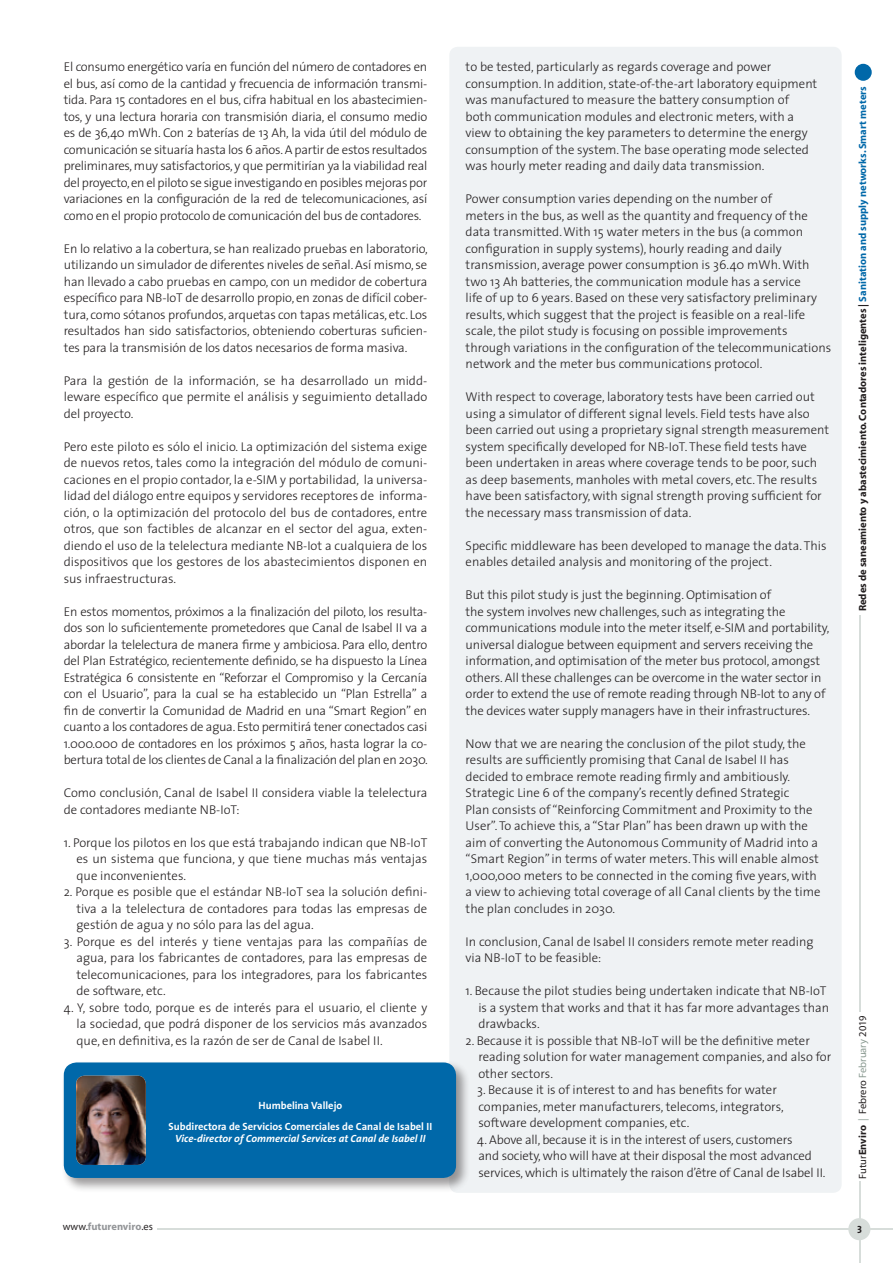
<style>
.page{position:relative;width:893px;height:1263px;background:#fff}
.page>*{position:absolute;margin:0;border:0;box-sizing:border-box;transform-origin:0 0}
.Texto_ingles{font:300 12.75px/16.5px "The Sans";color:#231f20}
.Texto{font:300 12.75px/16.5px "The Sans";color:#231f20;text-align:justify}
.t1{font:700 10.5px/12.6px "The Sans";color:#fff;text-align:center}
.t2{font:700 10.5px "Myriad";color:#231f20}
.t3{font:10.5px "Myriad";color:#231f20}
.t4{font:700 10.5px "Myriad";color:#939598}
.t5{font:10.5px "The Sans Bold Caps";color:#231f20}
.s1{font-style:italic}
.s2{color:#0068a9}
.s3{font-weight:700}
.s4{color:#8b9b92}
.s5{font-weight:400;color:#231f20}
</style>
<div class="page">
<div style="left:449px;top:47px;width:393px;height:1146px;background:#eff2f4;border-radius:9px"></div>
<div style="left:61px;top:1060px;width:409px;height:132px;background:#231f20;opacity:.45"></div>
<div style="left:64px;top:1062px;width:392px;height:116px;background:#0068a9;border-radius:13px"></div>
<img style="left:76px;top:1076px;width:70px;height:89px">
<div style="left:855px;top:64px;width:17px;height:17px;background:#0068a9;border-radius:50%"></div>
<hr style="left:859px;top:615px;width:1px;height:396px;background:#d7ddda">
<hr style="left:157px;top:1228px;width:736px;height:2px;background:#d7ddda">
<hr style="left:859px;top:1181px;width:1px;height:82px;background:#d7ddda">
<div style="left:848px;top:1218px;width:22px;height:22px;background:#d7ddda;border-radius:50%"></div>
<p class="Texto" style="left:64px;top:58px;width:365px">El consumo energético varía en función del número de contadores en el bus, así como de la cantidad y frecuencia de información transmi&shy;tida. Para 15 contadores en el bus, cifra habitual en los abastecimien&shy;tos, y una lectura horaria con transmisión diaria, el consumo medio es de 36,40 mWh. Con 2 baterías de 13 Ah, la vida útil del módulo de comunicación se situaría hasta los 6 años. A partir de estos resultados preliminares, muy satisfactorios, y que permitirían ya la viabilidad real del proyecto, en el piloto se sigue investigando en posibles mejoras por variaciones en la configuración de la red de telecomunicaciones, así como en el propio protocolo de comunicación del bus de contadores.</p>
<p class="Texto" style="left:64px;top:240px;width:366px">En lo relativo a la cobertura, se han realizado pruebas en laboratorio, utilizando un simulador de diferentes niveles de señal. Así mismo, se han llevado a cabo pruebas en campo, con un medidor de cobertura específico para NB-IoT de desarrollo propio, en zonas de difícil cober&shy;tura, como sótanos profundos, arquetas con tapas metálicas, etc. Los resultados han sido satisfactorios, obteniendo coberturas suficien&shy;tes para la transmisión de los datos necesarios de forma masiva.</p>
<p class="Texto" style="left:64px;top:372px;width:365px">Para la gestión de la información, se ha desarrollado un midd&shy;leware específico que permite el análisis y seguimiento detallado del proyecto.</p>
<p class="Texto" style="left:64px;top:438px;width:365px">Pero este piloto es sólo el inicio. La optimización del sistema exige de nuevos retos, tales como la integración del módulo de comuni&shy;caciones en el propio contador, la e-SIM y portabilidad, la universa&shy;lidad del diálogo entre equipos y servidores receptores de informa&shy;ción, o la optimización del protocolo del bus de contadores, entre otros, que son factibles de alcanzar en el sector del agua, exten&shy;diendo el uso de la telelectura mediante NB-Iot a cualquiera de los dispositivos que los gestores de los abastecimientos disponen en sus infraestructuras.</p>
<p class="Texto" style="left:64px;top:603px;width:366px">En estos momentos, próximos a la finalización del piloto, los resulta&shy;dos son lo suficientemente prometedores que Canal de Isabel II va a abordar la telelectura de manera firme y ambiciosa. Para ello, dentro del Plan Estratégico, recientemente definido, se ha dispuesto la Línea Estratégica 6 consistente en “Reforzar el Compromiso y la Cercanía con el Usuario”, para la cual se ha establecido un “Plan Estrella” a fin de convertir la Comunidad de Madrid en una “Smart Region” en cuanto a los contadores de agua. Esto permitirá tener conectados casi 1.000.000 de contadores en los próximos 5 años, hasta lograr la co&shy;bertura total de los clientes de Canal a la finalización del plan en 2030.</p>
<p class="Texto" style="left:64px;top:784px;width:365px">Como conclusión, Canal de Isabel II considera viable la telelectura de contadores mediante NB-IoT:</p>
<p class="Texto" style="left:77px;top:834px;width:352px;text-indent:-13px">1. Porque los pilotos en los que está trabajando indican que NB-IoT es un sistema que funciona, y que tiene muchas más ventajas que inconvenientes.</p>
<p class="Texto" style="left:77px;top:883px;width:352px;text-indent:-13px">2. Porque es posible que el estándar NB-IoT sea la solución defini&shy;tiva a la telelectura de contadores para todas las empresas de gestión de agua y no sólo para las del agua.</p>
<p class="Texto" style="left:77px;top:933px;width:352px;text-indent:-13px">3. Porque es del interés y tiene ventajas para las compañías de agua, para los fabricantes de contadores, para las empresas de telecomunicaciones, para los integradores, para los fabricantes de software, etc.</p>
<p class="Texto" style="left:77px;top:999px;width:352px;text-indent:-13px">4. Y, sobre todo, porque es de interés para el usuario, el cliente y la sociedad, que podrá disponer de los servicios más avanzados que, en definitiva, es la razón de ser de Canal de Isabel II.</p>
<p class="t1" style="left:258px;top:1098px;width:85px">Humbelina Vallejo</p>
<p class="t1" style="left:169px;top:1119px;width:265px">Subdirectora de Servicios Comerciales de Canal de Isabel II<br><span class="s1">Vice-director of Commercial Services at Canal de Isabel II</span></p>
<p class="Texto_ingles" style="left:466px;top:58px;width:353px">to be tested, particularly as regards coverage and power consumption. In addition, state-of-the-art laboratory equipment was manufactured to measure the battery consumption of both communication modules and electronic meters, with a view to obtaining the key parameters to determine the energy consumption of the system. The base operating mode selected was hourly meter reading and daily data transmission.</p>
<p class="Texto_ingles" style="left:466px;top:190px;width:367px">Power consumption varies depending on the number of<br>meters in the bus, as well as the quantity and frequency of the data transmitted. With 15 water meters in the bus (a common configuration in supply systems), hourly reading and daily transmission, average power consumption is 36.40 mWh. With two 13 Ah batteries, the communication module has a service<br>life of up to 6 years. Based on these very satisfactory preliminary results, which suggest that the project is feasible on a real-life scale, the pilot study is focusing on possible improvements through variations in the configuration of the telecommunications network and the meter bus communications protocol.</p>
<p class="Texto_ingles" style="left:466px;top:388px;width:365px">With respect to coverage, laboratory tests have been carried out using a simulator of different signal levels. Field tests have also been carried out using a proprietary signal strength measurement system specifically developed for NB-IoT. These field tests have been undertaken in areas where coverage tends to be poor, such as deep basements, manholes with metal covers, etc. The results have been satisfactory, with signal strength proving sufficient for the necessary mass transmission of data.</p>
<p class="Texto_ingles" style="left:466px;top:537px;width:362px">Specific middleware has been developed to manage the data. This enables detailed analysis and monitoring of the project.</p>
<p class="Texto_ingles" style="left:466px;top:586px;width:365px">But this pilot study is just the beginning. Optimisation of<br>the system involves new challenges, such as integrating the communications module into the meter itself, e-SIM and portability, universal dialogue between equipment and servers receiving the information, and optimisation of the meter bus protocol, amongst others. All these challenges can be overcome in the water sector in order to extend the use of remote reading through NB-Iot to any of the devices water supply managers have in their infrastructures.</p>
<p class="Texto_ingles" style="left:466px;top:735px;width:356px">Now that we are nearing the conclusion of the pilot study, the results are sufficiently promising that Canal de Isabel II has decided to embrace remote reading firmly and ambitiously.<br>Strategic Line 6 of the company’s recently defined Strategic<br>Plan consists of “Reinforcing Commitment and Proximity to the User”. To achieve this, a “Star Plan” has been drawn up with the aim of converting the Autonomous Community of Madrid into a “Smart Region” in terms of water meters. This will enable almost 1,000,000 meters to be connected in the coming five years, with a view to achieving total coverage of all Canal clients by the time the plan concludes in 2030.</p>
<p class="Texto_ingles" style="left:466px;top:933px;width:349px">In conclusion, Canal de Isabel II considers remote meter reading via NB-IoT to be feasible:</p>
<p class="Texto_ingles" style="left:478px;top:982px;width:352px;text-indent:-13px">1. Because the pilot studies being undertaken indicate that NB-IoT is a system that works and that it has far more advantages than drawbacks.</p>
<p class="Texto_ingles" style="left:478px;top:1032px;width:354px;text-indent:-13px">2. Because it is possible that NB-IoT will be the definitive meter reading solution for water management companies, and also for other sectors.</p>
<p class="Texto_ingles" style="left:477px;top:1081px;width:308px">3. Because it is of interest to and has benefits for water companies, meter manufacturers, telecoms, integrators, software development companies, etc.</p>
<p class="Texto_ingles" style="left:477px;top:1131px;width:350px">4. Above all, because it is in the interest of users, customers<br>and society, who will have at their disposal the most advanced services, which is ultimately the raison d’être of Canal de Isabel II.</p>
<p class="t2" style="left:857px;top:611px;width:526px;rotate:-90deg">Redes de saneamiento y abastecimiento. Contadores inteligentes | <span class="s2">Sanitation and supply networks. Smart meters</span></p>
<p class="t3" style="left:857px;top:1178px;width:165px;rotate:-90deg">Futur<span class="s3">Enviro</span> <span class="s4">|</span> Febrero <span class="s4">February</span> 2019</p>
<p class="t4" style="left:63px;top:1221px;width:92px"><span class="s5">www.</span>futurenviro<span class="s5">.es</span></p>
<p class="t5" style="left:857px;top:1220px;width:6px">3</p>
</div>
